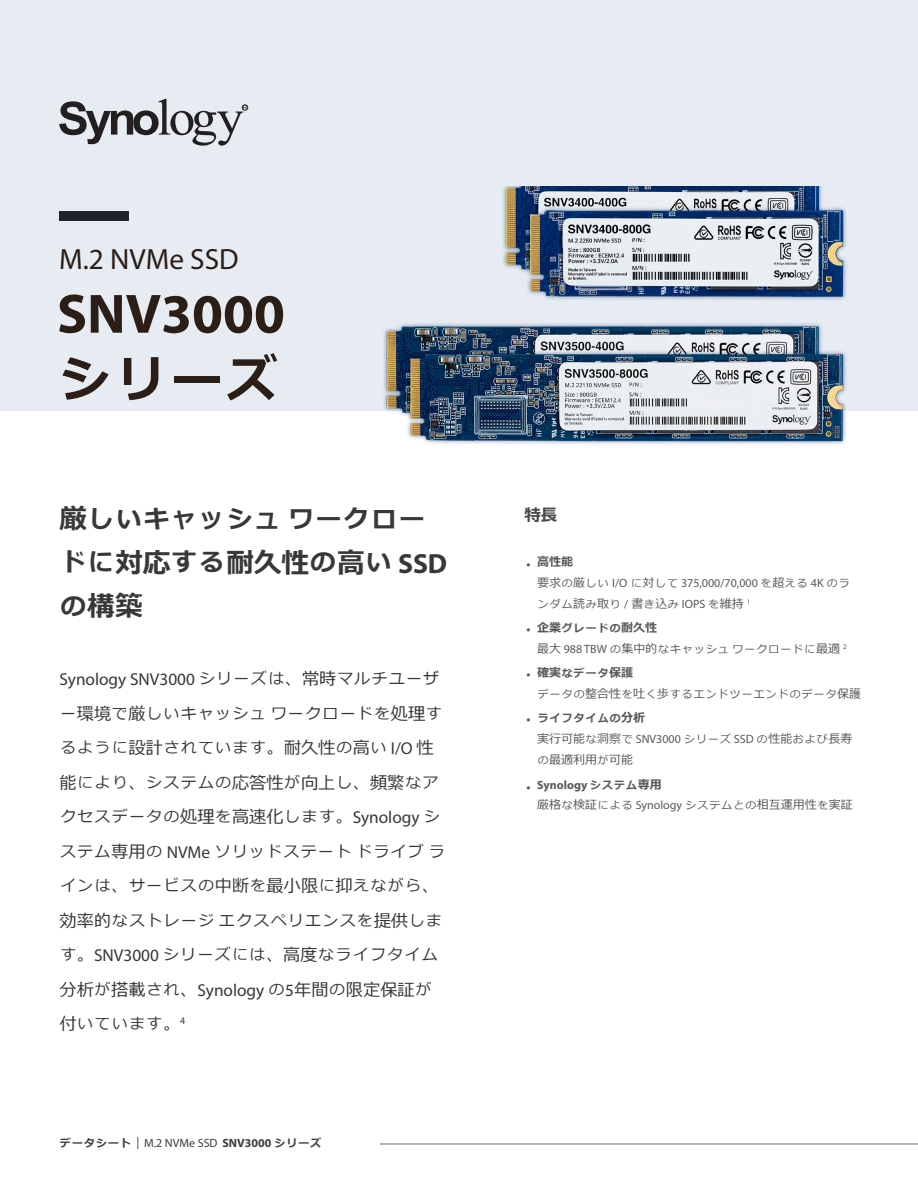
<style>
.page{position:relative;width:918px;height:1188px;background:#fff}
.page>*{position:absolute;margin:0;border:0;box-sizing:border-box;transform-origin:0 0}
.Model_Name{font:700 55.8px "Myriad Pro";color:#2a1e17}
.Model_Name-2{font:700 50.4px "Meiryo";color:#2a1e17}
.Product_Type{font:29.25px "Myriad Pro";color:#2a1e17}
.Introduction_Title{font:700 27.75px "Meiryo";color:#383839}
.Introduction_Title-2{font:700 25.05px/43.5px "Meiryo";letter-spacing:.11em;color:#383839}
.Introduction{font:17.25px "Myriad Pro";color:#363736}
.Introduction-2{font:17.25px "Meiryo";color:#363736}
.Selling_Title{font:700 16.5px "Meiryo";color:#4a4a4a}
.Introduction-3{font:15.6px "Meiryo";letter-spacing:.11em;color:#363736}
.t1{font:12px/21px "Meiryo";color:#57585a}
.t2{font:12px/21px "Myriad Pro";color:#57585a}
.t3{font:12px "Myriad Pro";color:#3e3e3f}
.t4{font:700 12px "Meiryo";color:#57585a}
.t5{font:10.8px "Meiryo";letter-spacing:.11em;color:#57585a}
.t6{font:700 10.8px "Meiryo";letter-spacing:.11em;color:#57585a}
.s1{font-size:27.75px}
.s2{font-family:"Myriad Pro";font-size:27.75px}
.s3{font-size:25.05px}
.s4{font-family:"Meiryo";font-size:15.6px}
.s5{font-family:"Meiryo"}
.s6{font-size:17.25px}
.s7{font-family:"Myriad Pro";font-size:17.25px}
.s8{font-size:15.6px}
.s9{font-family:"Myriad Pro"}
.s10{font-family:"Meiryo";font-weight:700;font-size:10.8px}
.s11{font-weight:700}
.s12{font-family:"Meiryo";font-weight:700}
.s13{font-family:"Meiryo";font-size:10.8px}
.s14{font-size:12px}
.s15{font-family:"Myriad Pro";font-size:12px}
.s16{font-size:10.8px}
.s17{font-family:"Myriad Pro";font-weight:700}
.s18{font-weight:700;font-size:10.8px}
</style>
<div class="page">
<div style="left:0;top:0;width:918px;height:410px;background:#e6ecf2"></div>
<div style="left:59px;top:211px;width:70px;height:10px;background:#1d232a"></div>
<svg style="left:59px;top:99px;width:189px;height:47px"></svg>
<hr style="left:381px;top:1144px;width:537px;height:1px;background:#6c6d70">
<img style="left:373px;top:186px;width:485px;height:258px">
<p class="Product_Type" style="left:59px;top:241px;width:181px">M.2 NVMe SSD</p>
<p class="Model_Name" style="left:57px;top:278px;width:229px">SNV3000</p>
<p class="Model_Name-2" style="left:60px;top:344px;width:219px">シリーズ</p>
<p class="Introduction_Title-2" style="left:60px;top:498px;width:389px"><span class="s1">厳</span>しいキャッシュワークロードに<span class="s1">対応</span>する<span class="s1">耐久性</span>の<span class="s1">高</span>い <span class="s2">SSD</span></p>
<p class="Introduction_Title" style="left:61px;top:586px;width:83px"><span class="s3">の</span>構築</p>
<p class="Introduction" style="left:60px;top:669px;width:381px">Synology SNV3000 <span class="s4">シリーズは</span><span class="s5">、常時</span><span class="s4">マルチユーザ</span></p>
<p class="Introduction-3" style="left:60px;top:702px;width:383px">ー<span class="s6">環境</span>で<span class="s6">厳</span>しいキャッシュワークロードを<span class="s6">処理</span>す</p>
<p class="Introduction-3" style="left:60px;top:737px;width:375px">るように<span class="s6">設計</span>されています<span class="s6">。耐久性</span>の<span class="s6">高</span>い <span class="s7">I/O</span> <span class="s6">性</span></p>
<p class="Introduction-3" style="left:60px;top:771px;width:380px"><span class="s6">能</span>により<span class="s6">、</span>システムの<span class="s6">応答性</span>が<span class="s6">向上</span>し<span class="s6">、頻繁</span>なア</p>
<p class="Introduction-3" style="left:60px;top:806px;width:381px">クセスデータの<span class="s6">処理</span>を<span class="s6">高速化</span>します<span class="s6">。</span><span class="s7">Synology</span> シ</p>
<p class="Introduction-3" style="left:60px;top:840px;width:386px">ステム<span class="s6">専用</span>の <span class="s7">NVMe</span> ソリッドステートドライブラ</p>
<p class="Introduction-3" style="left:60px;top:875px;width:380px">インは<span class="s6">、</span>サービスの<span class="s6">中断</span>を<span class="s6">最小限</span>に<span class="s6">抑</span>えながら<span class="s6">、</span></p>
<p class="Introduction-3" style="left:60px;top:909px;width:384px"><span class="s6">効率的</span>なストレージエクスペリエンスを<span class="s6">提供</span>しま</p>
<p class="Introduction-3" style="left:60px;top:944px;width:379px">す<span class="s6">。</span><span class="s7">SNV3000</span> シリーズには<span class="s6">、高度</span>なライフタイム</p>
<p class="Introduction-2" style="left:60px;top:977px;width:373px">分析<span class="s8">が</span>搭載<span class="s8">され</span>、<span class="s9">Synology</span> <span class="s8">の</span><span class="s9">5</span>年間<span class="s8">の</span>限定保証<span class="s8">が</span></p>
<p class="Introduction-3" style="left:60px;top:1013px;width:127px"><span class="s6">付</span>いています<span class="s6">。</span><sup>4</sup></p>
<p class="t3" style="left:60px;top:1136px;width:263px"><span class="s10">データシート</span> | M.2 NVMe SSD <span class="s11">SNV3000</span> <span class="s10">シリーズ</span></p>
<p class="Selling_Title" style="left:524px;top:503px;width:34px">特長</p>
<p class="t2" style="left:537px;top:551px;width:314px;text-indent:-11px"><span class="s11">•</span> <span class="s12">高性能<br></span><span class="s5">要求</span><span class="s13">の</span><span class="s5">厳</span><span class="s13">しい</span> I/O <span class="s13">に</span><span class="s5">対</span><span class="s13">して</span> 375,000/70,000 <span class="s13">を</span><span class="s5">超</span><span class="s13">える</span> 4K <span class="s13">のラ</span></p>
<p class="t5" style="left:538px;top:596px;width:214px">ンダム<span class="s14">読</span>み<span class="s14">取</span>り <span class="s15">/</span> <span class="s14">書</span>き<span class="s14">込</span>み <span class="s15">IOPS</span> を<span class="s14">維持</span> <sup>1</sup></p>
<p class="t4" style="left:527px;top:619px;width:132px"><span class="s9">•</span> 企業<span class="s16">グレードの</span>耐久性</p>
<p class="t5" style="left:537px;top:641px;width:311px"><span class="s14">最大</span> <span class="s15">988 TBW</span> の<span class="s14">集中的</span>なキャッシュワークロードに<span class="s14">最適</span> <sup>2</sup></p>
<p class="t4" style="left:527px;top:664px;width:108px"><span class="s9">•</span> 確実<span class="s16">なデータ</span>保護</p>
<p class="t5" style="left:538px;top:686px;width:325px">データの<span class="s14">整合性</span>を<span class="s14">吐</span>く<span class="s14">歩</span>するエンドツーエンドのデータ<span class="s14">保護</span></p>
<p class="t6" style="left:527px;top:710px;width:120px"><span class="s15">•</span> ライフタイムの<span class="s14">分析</span></p>
<p class="t1" style="left:537px;top:729px;width:317px">実行可能<span class="s16">な</span>洞察<span class="s16">で</span> <span class="s9">SNV3000</span> <span class="s16">シリーズ</span> <span class="s9">SSD</span> <span class="s16">の</span>性能<span class="s16">および</span>長寿<span class="s16">の</span>最適利用<span class="s16">が</span>可能</p>
<p class="t1" style="left:537px;top:776px;width:317px;line-height:19.6px;text-indent:-11px"><span class="s17">• Synology</span> <span class="s18">システム</span><span class="s11">専用<br></span>厳格<span class="s16">な</span>検証<span class="s16">による</span> <span class="s9">Synology</span> <span class="s16">システムとの</span>相互運用性<span class="s16">を</span>実証</p>
</div>
